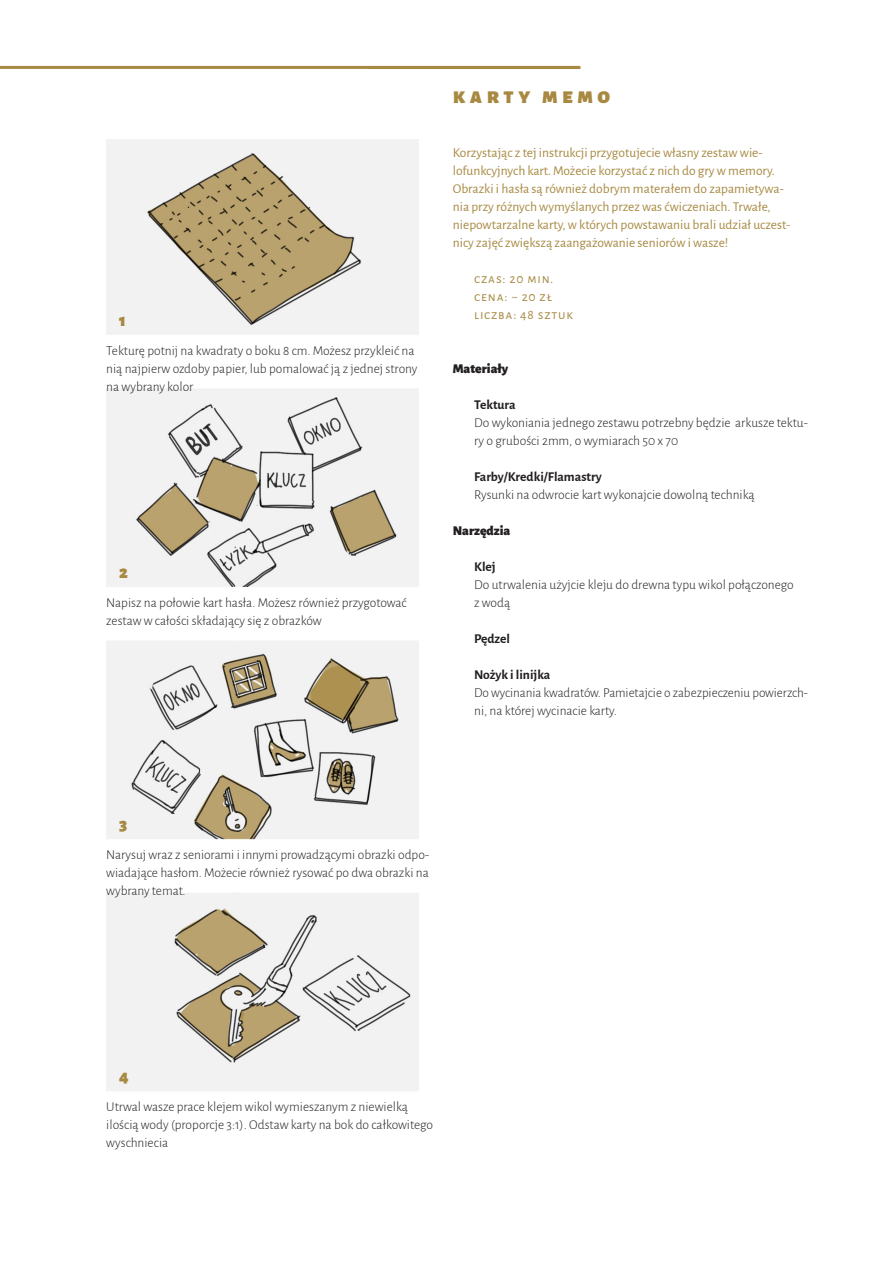
<style>
.page{position:relative;width:893px;height:1263px;background:#fff}
.page>*{position:absolute;margin:0;border:0;box-sizing:border-box;transform-origin:0 0}
.Heading_1{font:900 22.5px "Alegreya Sans";letter-spacing:.2em;color:#a78942}
.t1{font:900 18px "Alegreya Sans";color:#a78942}
.Heading_small_2{font:300 13.5px/18px "Alegreya Sans";color:#231f20}
.Wstęp{font:13.5px/18px "Alegreya Sans";color:#a78942}
.Heading_small_2-2{font:700 13.5px "Alegreya Sans";color:#231f20}
.INFO{font:13.5px "Alegreya Sans";color:#a78942}
.Heading_small_1{font:900 13.5px "Alegreya Sans";color:#231f20}
</style>
<div class="page">
<img style="left:106px;top:139px;width:313px;height:952px">
<hr style="left:0;top:66px;width:580px;height:3px;background:#a78942">
<p class="t1" style="left:119px;top:306px;width:8px">1</p>
<p class="Heading_small_2" style="left:106px;top:341px;width:313px">Tekturę potnij na kwadraty o boku 8 cm. Możesz przykleić na nią najpierw ozdoby papier, lub pomalować ją z jednej strony na wybrany kolor</p>
<p class="t1" style="left:119px;top:558px;width:10px">2</p>
<p class="Heading_small_2" style="left:106px;top:593px;width:302px">Napisz na połowie kart hasła. Możesz również przygotować zestaw w całości składający się z obrazków</p>
<p class="Heading_1" style="left:453px;top:78px;width:159px">kar ty memo</p>
<p class="Wstęp" style="left:453px;top:143px;width:339px">Korzystając z tej instrukcji przygotujecie własny zestaw wie&shy;lofunkcyjnych kart. Możecie korzystać z nich do gry w memory.<br>Obrazki i hasła są również dobrym materałem do zapamietywa&shy;nia przy różnych wymyślanych przez was ćwiczeniach. Trwałe, niepowtarzalne karty, w których powstawaniu brali udział uczest&shy;nicy zajęć zwiększą zaangażowanie seniorów i wasze!</p>
<p class="INFO" style="left:474px;top:269px;width:81px">czas: 20 min.</p>
<p class="INFO" style="left:474px;top:287px;width:79px">cena: ~ 20 zł</p>
<p class="INFO" style="left:474px;top:305px;width:100px">liczba: 48 sztuk</p>
<p class="Heading_small_1" style="left:453px;top:358px;width:57px">Materiały</p>
<p class="Heading_small_2-2" style="left:474px;top:395px;width:43px">Tektura</p>
<p class="Heading_small_2" style="left:474px;top:413px;width:335px">Do wykoniania jednego zestawu potrzebny będzie arkusze tektu&shy;ry o grubości 2mm, o wymiarach 50 x 70</p>
<p class="Heading_small_2-2" style="left:474px;top:467px;width:129px">Farby/Kredki/Flamastry</p>
<p class="Heading_small_2" style="left:474px;top:485px;width:282px">Rysunki na odwrocie kart wykonajcie dowolną techniką</p>
<p class="Heading_small_1" style="left:453px;top:520px;width:59px">Narzędzia</p>
<p class="Heading_small_2-2" style="left:474px;top:557px;width:23px">Klej</p>
<p class="Heading_small_2" style="left:474px;top:575px;width:321px">Do utrwalenia użyjcie kleju do drewna typu wikol połączonego z wodą</p>
<p class="Heading_small_2-2" style="left:474px;top:629px;width:38px">Pędzel</p>
<p class="Heading_small_2-2" style="left:474px;top:665px;width:78px">Nożyk i linijka</p>
<p class="Heading_small_2" style="left:474px;top:683px;width:335px">Do wycinania kwadratów. Pamietajcie o zabezpieczeniu powierzch&shy;ni, na której wycinacie karty.</p>
<p class="t1" style="left:119px;top:810px;width:10px">3</p>
<p class="Heading_small_2" style="left:106px;top:845px;width:324px;text-align:justify">Narysuj wraz z seniorami i innymi prowadzącymi obrazki odpo&shy;wiadające hasłom. Możecie również rysować po dwa obrazki na wybrany temat.</p>
<p class="t1" style="left:119px;top:1062px;width:11px">4</p>
<p class="Heading_small_2" style="left:106px;top:1097px;width:328px">Utrwal wasze prace klejem wikol wymieszanym z niewielką ilością wody (proporcje 3:1). Odstaw karty na bok do całkowitego wyschniecia</p>
</div>
